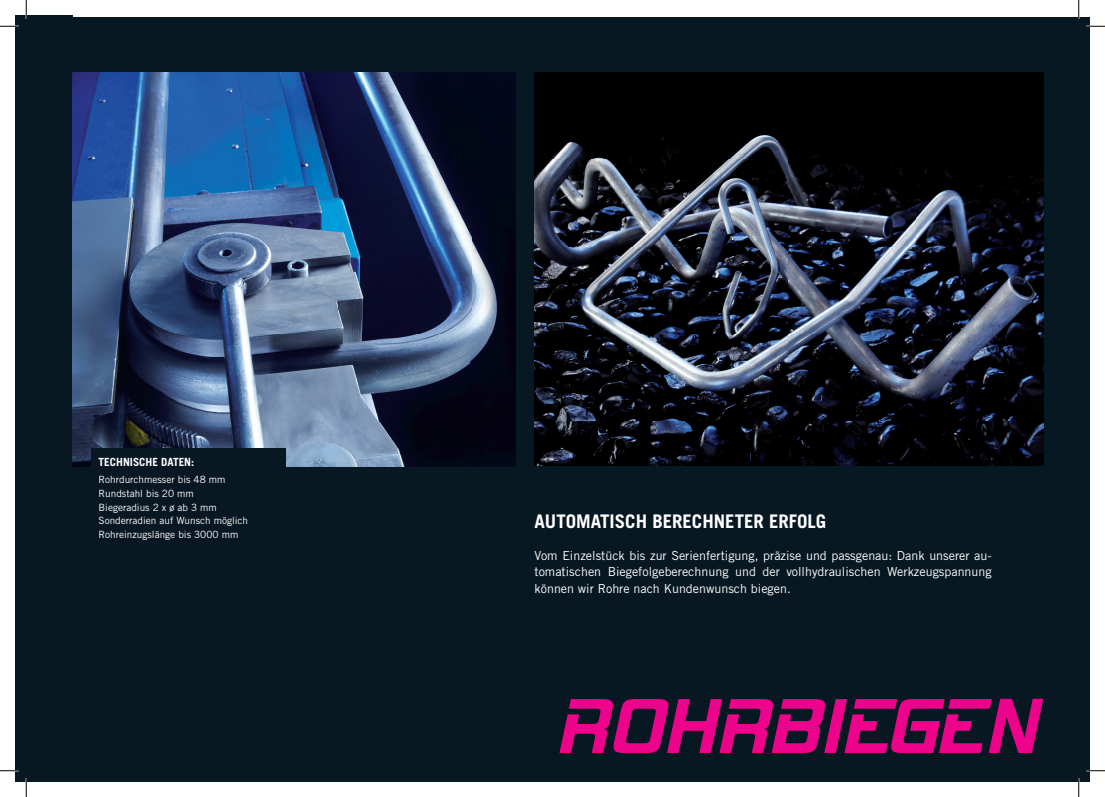
<style>
.page{position:relative;width:1105px;height:797px;background:#fff}
.page>*{position:absolute;margin:0;border:0;box-sizing:border-box;transform-origin:0 0}
.t1{font:700 18.75px "Trade Gothic";color:#fff}
.t2{font:12.5px/16.2px "Trade Gothic";color:#fff;text-align:justify}
.t3{font:700 11.25px "Trade Gothic";color:#fff}
.t4{font:10px/13.8px "Trade Gothic";color:#fff}
</style>
<div class="page">
<div style="left:16px;top:17px;width:10px;height:764px;background:#071822"></div>
<div style="left:26px;top:17px;width:1063px;height:764px;background:#071822"></div>
<img style="left:72px;top:72px;width:443px;height:394px">
<div style="left:91px;top:448px;width:195px;height:43px;background:#071822"></div>
<img style="left:534px;top:72px;width:509px;height:394px">
<svg style="left:559px;top:698px;width:484px;height:55px"></svg>
<svg style="left:0;top:25px;width:19px;height:2px"></svg>
<svg style="left:1086px;top:25px;width:19px;height:2px"></svg>
<svg style="left:0;top:770px;width:19px;height:1px"></svg>
<svg style="left:1086px;top:770px;width:19px;height:1px"></svg>
<svg style="left:25px;top:0;width:2px;height:19px"></svg>
<svg style="left:25px;top:778px;width:2px;height:19px"></svg>
<svg style="left:1078px;top:0;width:1px;height:19px"></svg>
<svg style="left:1078px;top:778px;width:1px;height:19px"></svg>
<p class="t3" style="left:99px;top:455px;width:97px">TECHNISCHE DATEN:</p>
<p class="t4" style="left:99px;top:472px;width:151px">Rohrdurchmesser bis 48 mm<br>Rundstahl bis 20 mm<br>Biegeradius 2 x ø ab 3 mm<br>Sonderradien auf Wunsch möglich<br>Rohreinzugslänge bis 3000 mm</p>
<h1 class="t1" style="left:535px;top:509px;width:293px">AUTOMATISCH BERECHNETER ERFOLG</h1>
<p class="t2" style="left:535px;top:547px;width:459px">Vom Einzelstück bis zur Serienfertigung, präzise und passgenau: Dank unserer au&shy;tomatischen Biegefolgeberechnung und der vollhydraulischen Werkzeugspannung können wir Rohre nach Kundenwunsch biegen.</p>
</div>
